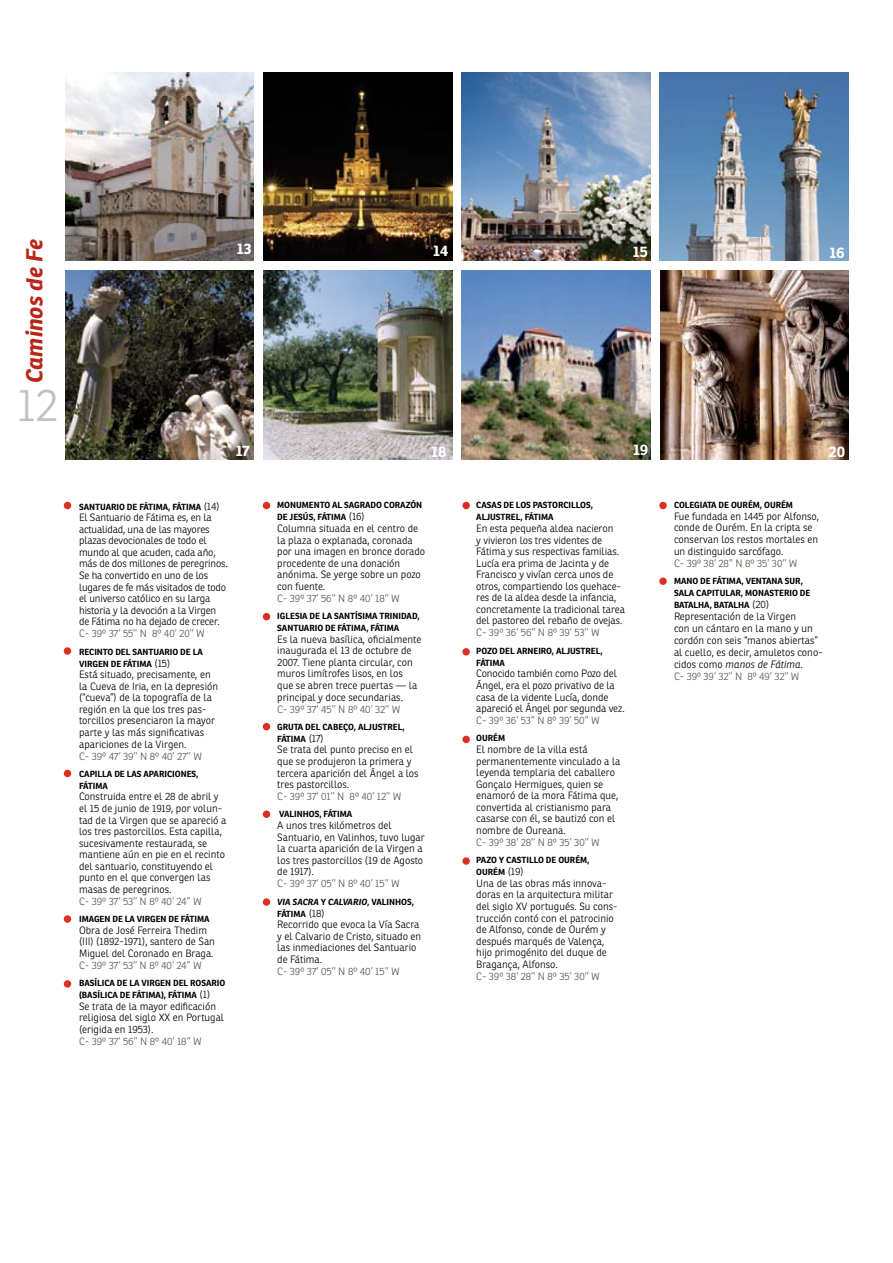
<style>
.page{position:relative;width:893px;height:1263px;background:#fff}
.page>*{position:absolute;margin:0;border:0;box-sizing:border-box;transform-origin:0 0}
.t1{font:300 45px "Ronnia Basic";color:#c3c2b9}
.t2{font:italic 700 22.5px "Ronnia Basic";color:#bb2519}
.t3{font:700 15px "Ronnia Basic";color:#fff}
.t4{font:300 10.35px/11.6px "Ronnia Basic";color:#000}
.t5{font:300 10.35px "Ronnia Basic";color:#585852}
.t6{font:700 8.7px/12px "Ronnia Basic";color:#000}
.s1{font-weight:300;font-size:10.35px}
.s2{font-style:italic}
.s3{color:#585852}
</style>
<div class="page">
<img style="left:462px;top:72px;width:188px;height:189px">
<img style="left:660px;top:72px;width:188px;height:189px">
<img style="left:65px;top:72px;width:189px;height:189px">
<img style="left:263px;top:72px;width:189px;height:189px">
<img style="left:462px;top:271px;width:188px;height:188px">
<img style="left:660px;top:271px;width:189px;height:188px">
<img style="left:65px;top:271px;width:189px;height:188px">
<img style="left:264px;top:271px;width:188px;height:188px">
<div style="left:64px;top:502px;width:7px;height:7px;background:#dc2e21;border-radius:50%"></div>
<div style="left:64px;top:647px;width:7px;height:8px;background:#dc2e21;border-radius:50%"></div>
<div style="left:64px;top:770px;width:7px;height:7px;background:#dc2e21;border-radius:50%"></div>
<div style="left:64px;top:915px;width:7px;height:8px;background:#dc2e21;border-radius:50%"></div>
<div style="left:64px;top:980px;width:7px;height:8px;background:#dc2e21;border-radius:50%"></div>
<div style="left:263px;top:502px;width:7px;height:7px;background:#dc2e21;border-radius:50%"></div>
<div style="left:263px;top:613px;width:7px;height:7px;background:#dc2e21;border-radius:50%"></div>
<div style="left:263px;top:723px;width:7px;height:7px;background:#dc2e21;border-radius:50%"></div>
<div style="left:263px;top:810px;width:7px;height:8px;background:#dc2e21;border-radius:50%"></div>
<div style="left:462px;top:502px;width:8px;height:7px;background:#dc2e21;border-radius:50%"></div>
<div style="left:462px;top:648px;width:8px;height:7px;background:#dc2e21;border-radius:50%"></div>
<div style="left:462px;top:736px;width:8px;height:7px;background:#dc2e21;border-radius:50%"></div>
<div style="left:462px;top:857px;width:8px;height:8px;background:#dc2e21;border-radius:50%"></div>
<div style="left:263px;top:898px;width:7px;height:8px;background:#dc2e21;border-radius:50%"></div>
<div style="left:659px;top:502px;width:8px;height:7px;background:#dc2e21;border-radius:50%"></div>
<div style="left:659px;top:577px;width:8px;height:8px;background:#dc2e21;border-radius:50%"></div>
<h2 class="t2" style="left:20px;top:383px;width:145px;rotate:-90deg">Caminos de Fe</h2>
<h3 class="t3" style="left:633px;top:242px;width:17px">15</h3>
<h3 class="t3" style="left:829px;top:243px;width:17px">16</h3>
<h3 class="t3" style="left:237px;top:239px;width:16px">13</h3>
<h3 class="t3" style="left:433px;top:241px;width:17px">14</h3>
<h1 class="t1" style="left:17px;top:377px;width:42px">12</h1>
<h3 class="t3" style="left:236px;top:441px;width:16px">17</h3>
<h3 class="t3" style="left:431px;top:442px;width:17px">18</h3>
<h3 class="t3" style="left:633px;top:440px;width:17px">19</h3>
<h3 class="t3" style="left:829px;top:442px;width:18px">20</h3>
<p class="t6" style="left:79px;top:500px;width:142px">SANTUARIO DE FÁTIMA, FÁTIMA <span class="s1">(14)</span></p>
<p class="t4" style="left:79px;top:512px;width:150px">El Santuario de Fátima es, en la actualidad, una de las mayores plazas devocionales de todo el mundo al que acuden, cada año, más de dos millones de peregrinos.<br>Se ha convertido en uno de los lugares de fe más visitados de todo el universo católico en su larga historia y la devoción a la Virgen de Fátima no ha dejado de crecer.</p>
<p class="t5" style="left:79px;top:627px;width:127px">C- 39º 37’ 55’’ N 8º 40’ 20’’ W</p>
<p class="t6" style="left:79px;top:645px;width:125px">RECINTO DEL SANTUARIO DE LA<br>VIRGEN DE FÁTIMA <span class="s1">(15)</span></p>
<p class="t4" style="left:79px;top:669px;width:141px">Está situado, precisamente, en la Cueva de Iria, en la depresión (“cueva”) de la topografía de la región en la que los tres pas&shy;torcillos presenciaron la mayor parte y las más significativas apariciones de la Virgen.</p>
<p class="t5" style="left:79px;top:749px;width:124px">C- 39º 47’ 39’’ N 8º 40’ 27’’ W</p>
<p class="t6" style="left:79px;top:768px;width:121px">CAPILLA DE LAS APARICIONES,<br>FÁTIMA</p>
<p class="t4" style="left:79px;top:791px;width:149px">Construida entre el 28 de abril y el 15 de junio de 1919, por volun&shy;tad de la Virgen que se apareció a los tres pastorcillos. Esta capilla, sucesivamente restaurada, se mantiene aún en pie en el recinto del santuario, constituyendo el punto en el que convergen las masas de peregrinos.</p>
<p class="t5" style="left:79px;top:895px;width:124px">C- 39º 37’ 53’’ N 8º 40’ 24’’ W</p>
<p class="t6" style="left:79px;top:913px;width:132px">IMAGEN DE LA VIRGEN DE FÁTIMA</p>
<p class="t4" style="left:79px;top:924px;width:137px">Obra de José Ferreira Thedim (III) (1892-1971), santero de San<br>Miguel del Coronado en Braga.</p>
<p class="t5" style="left:79px;top:959px;width:124px">C- 39º 37’ 53’’ N 8º 40’ 24’’ W</p>
<p class="t6" style="left:79px;top:977px;width:148px">BASÍLICA DE LA VIRGEN DEL ROSARIO (BASÍLICA DE FÁTIMA), FÁTIMA <span class="s1">(1)</span></p>
<p class="t4" style="left:79px;top:1000px;width:147px">Se trata de la mayor edificación religiosa del siglo XX en Portugal (erigida en 1953).</p>
<p class="t5" style="left:79px;top:1035px;width:124px">C- 39º 37’ 56’’ N 8º 40’ 18’’ W</p>
<p class="t6" style="left:277px;top:499px;width:147px">MONUMENTO AL SAGRADO CORAZÓN<br>DE JESÚS, FÁTIMA <span class="s1">(16)</span></p>
<p class="t4" style="left:277px;top:522px;width:149px">Columna situada en el centro de la plaza o explanada, coronada por una imagen en bronce dorado procedente de una donación anónima. Se yerge sobre un pozo con fuente.</p>
<p class="t5" style="left:277px;top:592px;width:124px">C- 39º 37’ 56’’ N 8º 40’ 18’’ W</p>
<p class="t6" style="left:277px;top:610px;width:6px">IGLESIA</p>
<p class="t6" style="left:277px;top:610px;width:144px;text-indent:32px">DE LA SANTÍSIMA TRINIDAD,<br>SANTUARIO DE FÁTIMA, FÁTIMA</p>
<p class="t4" style="left:277px;top:633px;width:146px">Es la nueva basílica, oficialmente inaugurada el 13 de octubre de<br>2007. Tiene planta circular, con muros limítrofes lisos, en los que se abren trece puertas — la principal y doce secundarias.</p>
<p class="t5" style="left:277px;top:702px;width:125px">C- 39º 37’ 45’’ N 8º 40’ 32’’ W</p>
<p class="t6" style="left:277px;top:721px;width:129px">GRUTA DEL CABEÇO, ALJUSTREL,<br>FÁTIMA <span class="s1">(17)</span></p>
<p class="t4" style="left:277px;top:744px;width:143px">Se trata del punto preciso en el que se produjeron la primera y tercera aparición del Ángel a los tres pastorcillos.</p>
<p class="t5" style="left:277px;top:790px;width:126px">C- 39º 37’ 01’’ N 8º 40’ 12’’ W</p>
<p class="t6" style="left:279px;top:808px;width:75px">VALINHOS, FÁTIMA</p>
<p class="t4" style="left:277px;top:819px;width:149px">A unos tres kilómetros del<br>Santuario, en Valinhos, tuvo lugar la cuarta aparición de la Virgen a los tres pastorcillos (19 de Agosto de 1917).</p>
<p class="t5" style="left:277px;top:877px;width:124px">C- 39º 37’ 05’’ N 8º 40’ 15’’ W</p>
<p class="t6" style="left:277px;top:895px;width:138px"><span class="s2">VIA SACRA</span> Y <span class="s2">CALVARIO</span>, VALINHOS,<br>FÁTIMA <span class="s1">(18)</span></p>
<p class="t4" style="left:277px;top:919px;width:146px">Recorrido que evoca la Vía Sacra y el Calvario de Cristo, situado en las inmediaciones del Santuario de Fátima.</p>
<p class="t5" style="left:277px;top:965px;width:124px">C- 39º 37’ 05’’ N 8º 40’ 15’’ W</p>
<p class="t6" style="left:476px;top:499px;width:118px">CASAS DE LOS PASTORCILLOS,<br>ALJUSTREL, FÁTIMA</p>
<p class="t4" style="left:476px;top:522px;width:150px">En esta pequeña aldea nacieron<br>y vivieron los tres videntes de<br>Fátima y sus respectivas familias.<br>Lucía era prima de Jacinta y de<br>Francisco y vivían cerca unos de otros, compartiendo los quehace&shy;res de la aldea desde la infancia, concretamente la tradicional tarea del pastoreo del rebaño de ovejas.</p>
<p class="t5" style="left:476px;top:626px;width:125px">C- 39º 36’ 56’’ N 8º 39’ 53’’ W</p>
<p class="t6" style="left:476px;top:644px;width:128px">POZO DEL ARNEIRO, ALJUSTREL,<br>FÁTIMA</p>
<p class="t4" style="left:476px;top:668px;width:150px">Conocido también como Pozo del<br>Ángel, era el pozo privativo de la casa de la vidente Lucía, donde apareció el Ángel por segunda vez.</p>
<p class="t5" style="left:476px;top:714px;width:125px">C- 39º 36’ 53’’ N 8º 39’ 50’’ W</p>
<p class="t6" style="left:476px;top:732px;width:30px">OURÉM</p>
<p class="t4" style="left:476px;top:743px;width:146px">El nombre de la villa está permanentemente vinculado a la leyenda templaria del caballero<br>Gonçalo Hermigues, quien se enamoró de la mora Fátima que, convertida al cristianismo para casarse con él, se bautizó con el nombre de Oureana.</p>
<p class="t5" style="left:476px;top:836px;width:125px">C- 39º 38’ 28’’ N 8º 35’ 30’’ W</p>
<p class="t6" style="left:476px;top:854px;width:115px">PAZO Y CASTILLO DE OURÉM,<br>OURÉM <span class="s1">(19)</span></p>
<p class="t4" style="left:476px;top:877px;width:143px">Una de las obras más innova&shy;doras en la arquitectura militar del siglo XV portugués. Su cons&shy;trucción contó con el patrocinio de Alfonso, conde de Ourém y después marqués de Valença, hijo primogénito del duque de<br>Bragança, Alfonso.</p>
<p class="t5" style="left:476px;top:970px;width:125px">C- 39º 38’ 28’’ N 8º 35’ 30’’ W</p>
<p class="t6" style="left:674px;top:499px;width:121px">COLEGIATA DE OURÉM, OURÉM</p>
<p class="t4" style="left:674px;top:510px;width:147px">Fue fundada en 1445 por Alfonso, conde de Ourém. En la cripta se conservan los restos mortales en un distinguido sarcófago.</p>
<p class="t5" style="left:674px;top:557px;width:125px">C- 39º 38’ 28’’ N 8º 35’ 30’’ W</p>
<p class="t6" style="left:674px;top:575px;width:138px">MANO DE FÁTIMA, VENTANA SUR,<br>SALA CAPITULAR, MONASTERIO DE<br>BATALHA, BATALHA <span class="s1">(20)</span></p>
<p class="t4" style="left:674px;top:610px;width:150px;line-height:12px">Representación de la Virgen<br>con un cántaro en la mano y un cordón con seis “manos abiertas” al cuello, es decir, amuletos cono&shy;cidos como <span class="s2">manos de Fátima</span>.<br><span class="s3">C- 39º 39’ 32’’ N 8º 49’ 32’’ W</span></p>
</div>
